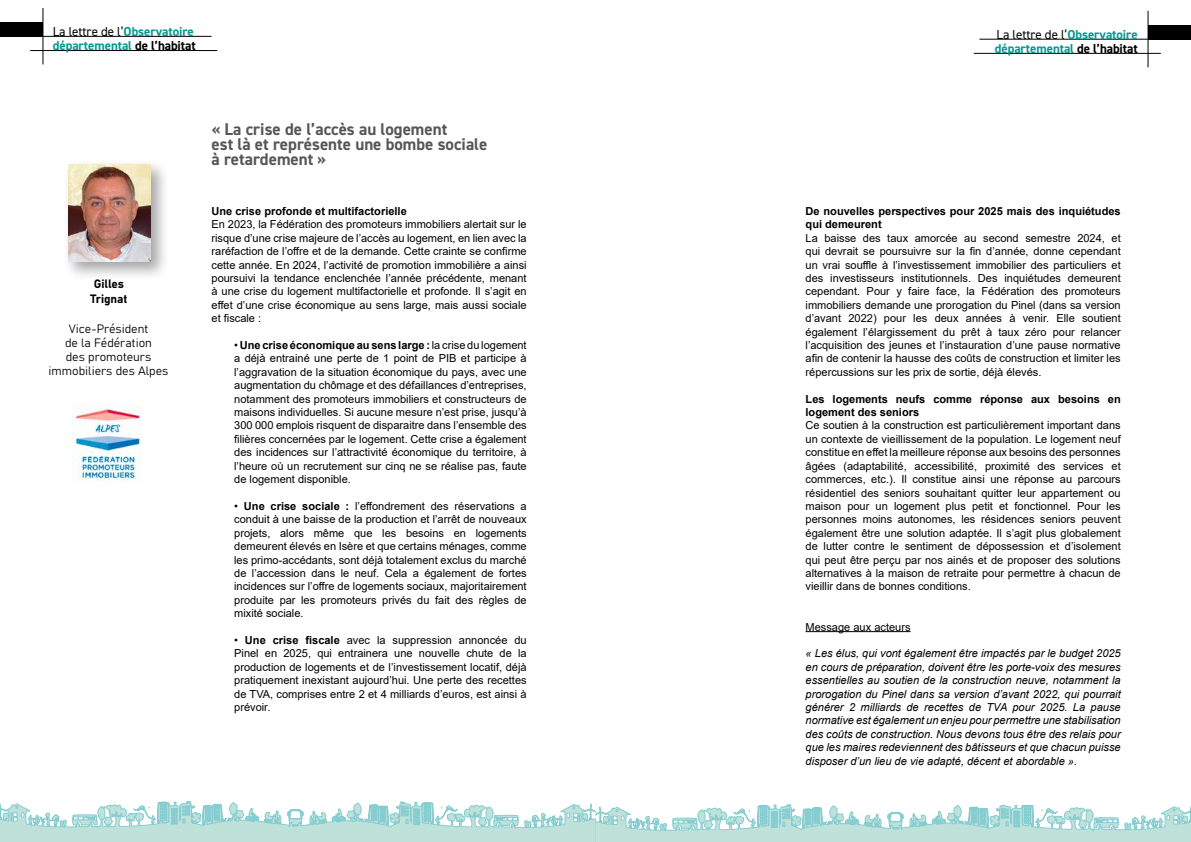
<style>
.page{position:relative;width:1191px;height:842px;background:#fff}
.page>*{position:absolute;margin:0;border:0;box-sizing:border-box;transform-origin:0 0}
.t1{font:700 17px/15px "DIN2014";color:#565655}
.t2{font:700 13px/14px "DIN2014";letter-spacing:-.005em;color:#009992}
.t3{font:12px/14px "Bahnschrift";color:#000}
.t4{font:11.1px/13.4px "Arial";color:#000;text-align:justify}
.t5{font:italic 11.1px/13.4px "Arial";color:#000;text-align:justify}
.t6{font:700 11.1px/13.4px "Arial";color:#000}
.s1{font-weight:400;color:#000}
.s2{color:#000}
.s3{font-weight:700}
</style>
<div class="page">
<div style="left:0;top:22px;width:43px;height:14px;background:#000"></div>
<hr style="left:0;top:36px;width:211px;height:1px;background:#000">
<hr style="left:30px;top:50px;width:187px;height:1px;background:#000">
<hr style="left:43px;top:8px;width:1px;height:56px;background:#000">
<div style="left:1148px;top:25px;width:43px;height:14px;background:#000"></div>
<hr style="left:979px;top:39px;width:212px;height:1px;background:#000">
<hr style="left:973px;top:53px;width:187px;height:1px;background:#000">
<hr style="left:1147px;top:11px;width:1px;height:56px;background:#000">
<svg style="left:0;top:801px;width:1191px;height:41px"></svg>
<div style="left:805px;top:207px;width:315px;height:597px;background:#fff"></div>
<hr style="left:805px;top:631px;width:105px;height:1px;background:#000">
<div style="left:63px;top:159px;width:107px;height:122px;background:#000;opacity:.35"></div>
<img style="left:69px;top:165px;width:81px;height:96px">
<img style="left:72px;top:405px;width:70px;height:76px">
<p class="t2" style="left:53px;top:24px;width:144px"><span class="s1">La lettre de l’</span>Observatoire départemental <span class="s2">de l’habitat</span></p>
<p class="t2" style="left:994px;top:27px;width:144px"><span class="s1">La lettre de l’</span>Observatoire départemental <span class="s2">de l’habitat</span></p>
<p class="t3" style="left:91px;top:276px;width:38px;line-height:14.4px">Gilles<br>Trignat</p>
<p class="t3" style="left:49px;top:321px;width:121px;text-align:center">Vice-Président<br>de la Fédération<br>des promoteurs immobiliers des Alpes</p>
<h1 class="t1" style="left:212px;top:122px;width:277px">« La crise de l’accès au logement<br>est là et représente une bombe sociale à retardement »</h1>
<p class="t6" style="left:211px;top:204px;width:197px">Une crise profonde et multifactorielle</p>
<p class="t4" style="left:211px;top:218px;width:317px">En 2023, la Fédération des promoteurs immobiliers alertait sur le risque d’une crise majeure de l’accès au logement, en lien avec la raréfaction de l’offre et de la demande. Cette crainte se confirme cette année. En 2024, l’activité de promotion immobilière a ainsi poursuivi la tendance enclenchée l’année précédente, menant à une crise du logement multifactorielle et profonde. Il s’agit en effet d’une crise économique au sens large, mais aussi sociale et fiscale :</p>
<p class="t4" style="left:234px;top:338px;width:294px">• <span class="s3">Une crise économique au sens large :</span> la crise du logement a déjà entrainé une perte de 1 point de PIB et participe à l’aggravation de la situation économique du pays, avec une augmentation du chômage et des défaillances d’entreprises, notamment des promoteurs immobiliers et constructeurs de maisons individuelles. Si aucune mesure n’est prise, jusqu’à 300 000 emplois risquent de disparaitre dans l’ensemble des filières concernées par le logement. Cette crise a également des incidences sur l’attractivité économique du territoire, à l’heure où un recrutement sur cinq ne se réalise pas, faute de logement disponible.</p>
<p class="t4" style="left:234px;top:499px;width:294px">• <span class="s3">Une crise sociale :</span> l’effondrement des réservations a conduit à une baisse de la production et l’arrêt de nouveaux projets, alors même que les besoins en logements demeurent élevés en Isère et que certains ménages, comme les primo-accédants, sont déjà totalement exclus du marché de l’accession dans le neuf. Cela a également de fortes incidences sur l’offre de logements sociaux, majoritairement produite par les promoteurs privés du fait des règles de mixité sociale.</p>
<p class="t4" style="left:234px;top:633px;width:294px">• <span class="s3">Une crise fiscale</span> avec la suppression annoncée du Pinel en 2025, qui entrainera une nouvelle chute de la production de logements et de l’investissement locatif, déjà pratiquement inexistant aujourd’hui. Une perte des recettes de TVA, comprises entre 2 et 4 milliards d’euros, est ainsi à prévoir.</p>
<p class="t6" style="left:805px;top:204px;width:317px">De nouvelles perspectives pour 2025 mais des inquiétudes qui demeurent</p>
<p class="t4" style="left:805px;top:231px;width:317px">La baisse des taux amorcée au second semestre 2024, et qui devrait se poursuivre sur la fin d’année, donne cependant un vrai souffle à l’investissement immobilier des particuliers et des investisseurs institutionnels. Des inquiétudes demeurent cependant. Pour y faire face, la Fédération des promoteurs immobiliers demande une prorogation du Pinel (dans sa version d’avant 2022) pour les deux années à venir. Elle soutient également l’élargissement du prêt à taux zéro pour relancer l’acquisition des jeunes et l’instauration d’une pause normative afin de contenir la hausse des coûts de construction et limiter les répercussions sur les prix de sortie, déjà élevés.</p>
<p class="t6" style="left:805px;top:392px;width:317px">Les logements neufs comme réponse aux besoins en logement des seniors</p>
<p class="t4" style="left:805px;top:419px;width:317px">Ce soutien à la construction est particulièrement important dans un contexte de vieillissement de la population. Le logement neuf constitue en effet la meilleure réponse aux besoins des personnes âgées (adaptabilité, accessibilité, proximité des services et commerces, etc.). Il constitue ainsi une réponse au parcours résidentiel des seniors souhaitant quitter leur appartement ou maison pour un logement plus petit et fonctionnel. Pour les personnes moins autonomes, les résidences seniors peuvent également être une solution adaptée. Il s’agit plus globalement de lutter contre le sentiment de dépossession et d’isolement qui peut être perçu par nos ainés et de proposer des solutions alternatives à la maison de retraite pour permettre à chacun de vieillir dans de bonnes conditions.</p>
<p class="t4" style="left:805px;top:620px;width:107px">Message aux acteurs</p>
<p class="t5" style="left:805px;top:647px;width:317px">« Les élus, qui vont également être impactés par le budget 2025 en cours de préparation, doivent être les porte-voix des mesures essentielles au soutien de la construction neuve, notamment la prorogation du Pinel dans sa version d’avant 2022, qui pourrait générer 2 milliards de recettes de TVA pour 2025. La pause normative est également un enjeu pour permettre une stabilisation des coûts de construction. Nous devons tous être des relais pour que les maires redeviennent des bâtisseurs et que chacun puisse disposer d’un lieu de vie adapté, décent et abordable ».</p>
</div>
